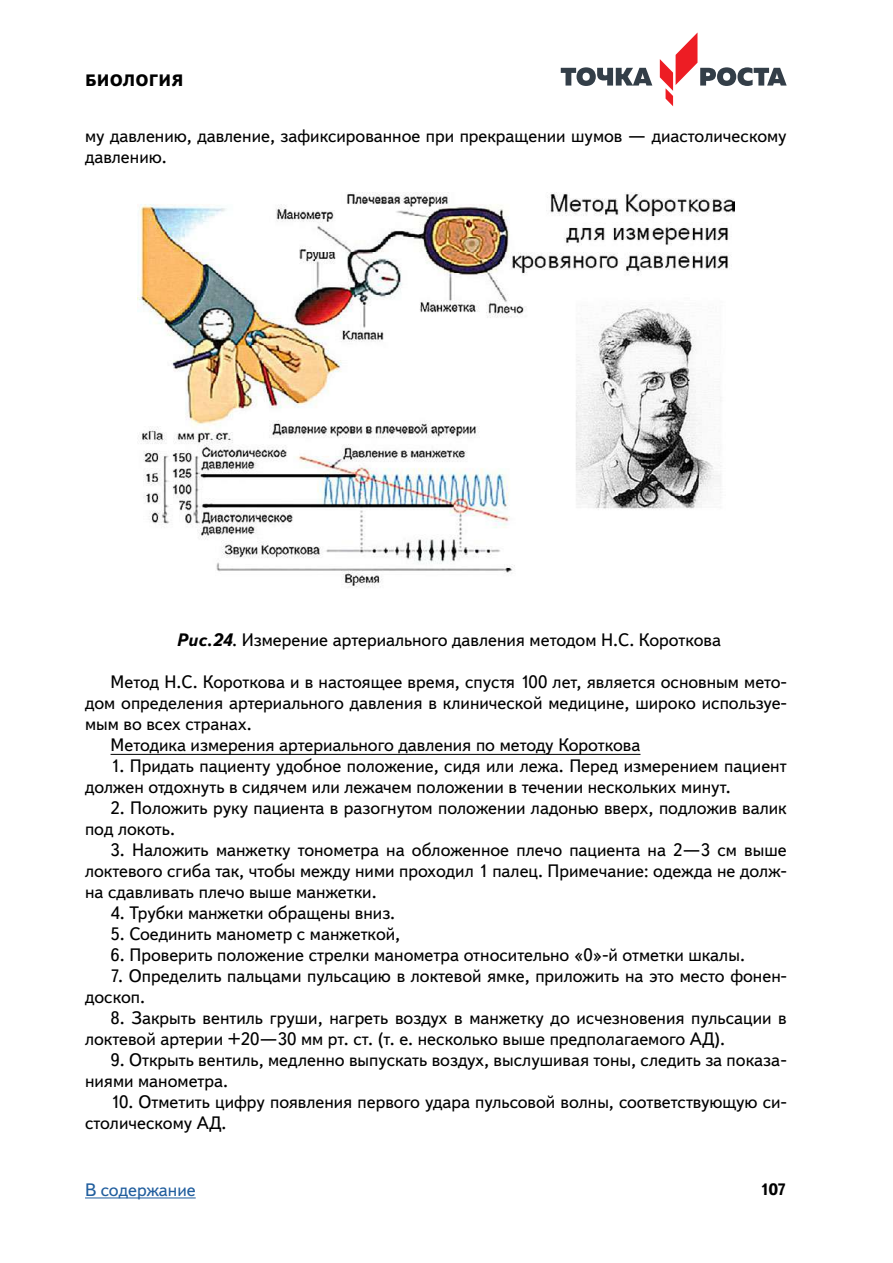
<style>
.page{position:relative;width:893px;height:1263px;background:#fff}
.page>*{position:absolute;margin:0;border:0;box-sizing:border-box;transform-origin:0 0}
.t1{font:18px/21px "Textbook New";color:#000}
.t2{font:18px "Textbook New";color:#215e9e}
.t3{font:800 16.5px "Textbook New";letter-spacing:.01em;color:#000}
.t4{font:700 16.5px "Textbook New";color:#000}
.s1{font-weight:700;font-style:italic}
</style>
<div class="page">
<svg style="left:561px;top:67px;width:91px;height:19px"></svg>
<svg style="left:660px;top:32px;width:127px;height:74px"></svg>
<hr style="left:85px;top:1197px;width:111px;height:1px;background:#215e9e">
<hr style="left:111px;top:754px;width:529px;height:1px;background:#000">
<img style="left:137px;top:192px;width:597px;height:395px">
<p class="t3" style="left:85px;top:70px;width:100px">БИОЛОГИЯ</p>
<p class="t1" style="left:85px;top:125px;width:703px">му давлению, давление, зафиксированное при прекращении шумов — диастолическому давлению.</p>
<p class="t1" style="left:176px;top:629px;width:546px"><span class="s1">Рис.24</span>. Измерение артериального давления методом Н.С. Короткова</p>
<p class="t1" style="left:111px;top:671px;width:678px">Метод Н.С. Короткова и в настоящее время, спустя 100 лет, является основным мето-</p>
<p class="t1" style="left:85px;top:692px;width:703px">дом определения артериального давления в клинической медицине, широко используе-</p>
<p class="t1" style="left:85px;top:713px;width:168px">мым во всех странах.</p>
<p class="t1" style="left:111px;top:734px;width:531px">Методика измерения артериального давления по методу Короткова</p>
<p class="t1" style="left:85px;top:755px;width:703px;text-indent:26px">1. Придать пациенту удобное положение, сидя или лежа. Перед измерением пациент должен отдохнуть в сидячем или лежачем положении в течении нескольких минут.</p>
<p class="t1" style="left:85px;top:797px;width:703px;text-indent:26px">2. Положить руку пациента в разогнутом положении ладонью вверх, подложив валик под локоть.</p>
<p class="t1" style="left:85px;top:839px;width:703px;text-align:justify;text-indent:26px">3. Наложить манжетку тонометра на обложенное плечо пациента на 2―3 см выше локтевого сгиба так, чтобы между ними проходил 1 палец. Примечание: одежда не долж&shy;на сдавливать плечо выше манжетки.</p>
<p class="t1" style="left:111px;top:902px;width:286px">4. Трубки манжетки обращены вниз.</p>
<p class="t1" style="left:111px;top:923px;width:291px">5. Соединить манометр с манжеткой,</p>
<p class="t1" style="left:111px;top:944px;width:636px">6. Проверить положение стрелки манометра относительно «0»-й отметки шкалы.</p>
<p class="t1" style="left:85px;top:965px;width:703px;text-indent:26px">7. Определить пальцами пульсацию в локтевой ямке, приложить на это место фонен&shy;доскоп.</p>
<p class="t1" style="left:85px;top:1007px;width:703px;text-indent:26px">8. Закрыть вентиль груши, нагреть воздух в манжетку до исчезновения пульсации в локтевой артерии +20―30 мм рт. ст. (т. е. несколько выше предполагаемого АД).</p>
<p class="t1" style="left:85px;top:1049px;width:703px;text-indent:26px">9. Открыть вентиль, медленно выпускать воздух, выслушивая тоны, следить за показа&shy;ниями манометра.</p>
<p class="t1" style="left:85px;top:1091px;width:703px;text-indent:26px">10. Отметить цифру появления первого удара пульсовой волны, соответствующую си&shy;столическому АД.</p>
<p class="t2" style="left:85px;top:1179px;width:112px">В содержание</p>
<p class="t4" style="left:760px;top:1179px;width:28px">107</p>
</div>
